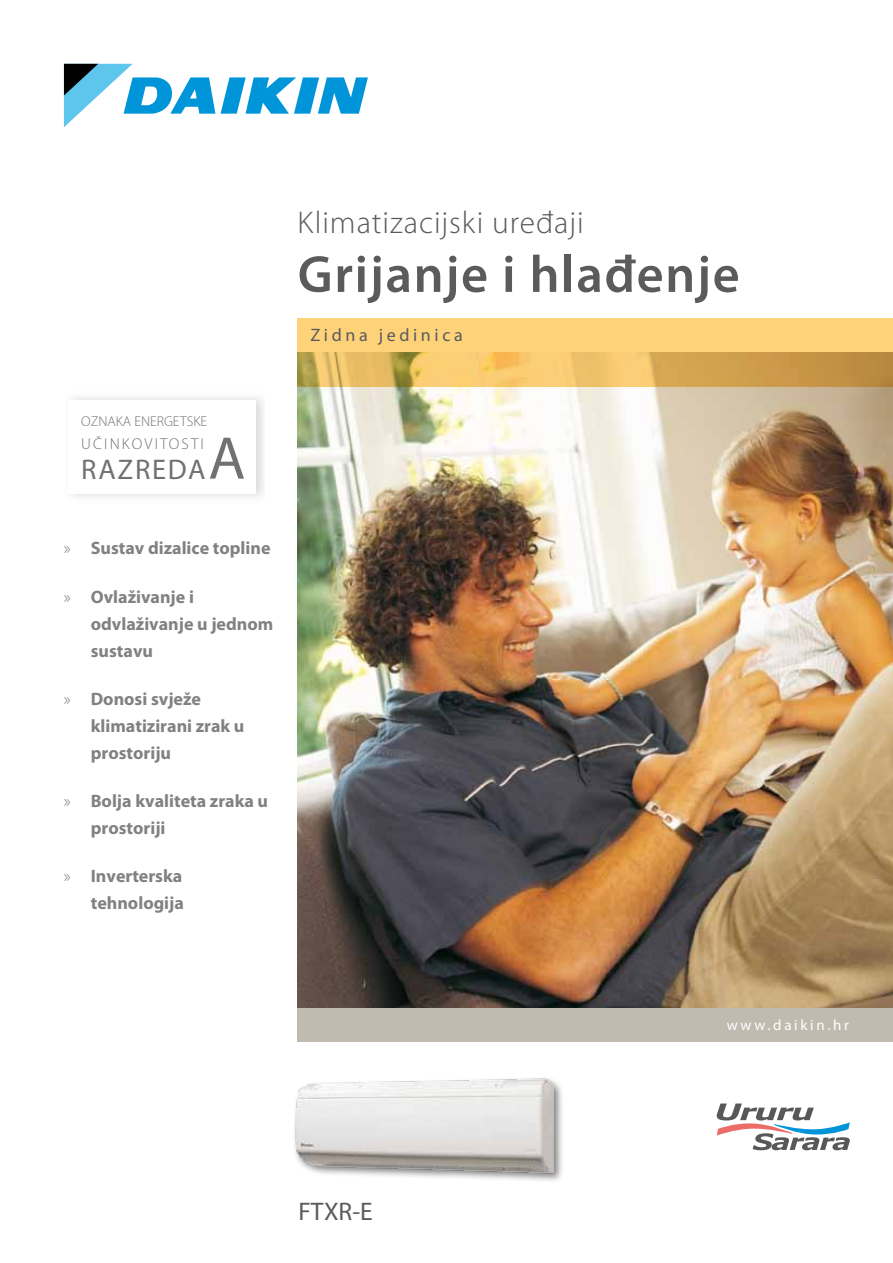
<style>
.page{position:relative;width:893px;height:1263px;background:#fff}
.page>*{position:absolute;margin:0;border:0;box-sizing:border-box;transform-origin:0 0}
.t1{font:600 52.5px "Myriad Pro";letter-spacing:.03em;color:#5a5b5d}
.t2{font:300 31.5px "Myriad Pro";letter-spacing:.03em;color:#5a5b5d}
.t3{font:28.5px "Myriad Pro";letter-spacing:.06em;color:#707172}
.t4{font:25.5px "Myriad Pro";color:#5a5b5d}
.t5{font:700 18px/27px "Myriad Pro";color:#808182}
.t6{font:18px "Myriad Pro";letter-spacing:.2em;color:#5a5b5d}
.t7{font:300 15.75px "Myriad Pro";letter-spacing:.135em;color:#707172}
.t8{font:15px "Myriad Pro";letter-spacing:.175em;color:#fff}
.t9{font:300 14.25px "Myriad Pro";color:#707172}
.s1{font-size:60.6px}
.s2{font-weight:300}
</style>
<div class="page">
<div style="left:298px;top:1008px;width:595px;height:34px;background:#c0baaf"></div>
<img style="left:298px;top:387px;width:595px;height:621px">
<svg style="left:298px;top:319px;width:595px;height:68px;background:#edc16a"></svg>
<svg style="left:717px;top:1103px;width:133px;height:47px"></svg>
<svg style="left:221px;top:77px;width:147px;height:37px"></svg>
<svg style="left:64px;top:64px;width:151px;height:63px"></svg>
<div style="left:292px;top:1076px;width:271px;height:107px;background:#000;opacity:.5"></div>
<img style="left:295px;top:1076px;width:262px;height:101px">
<h2 class="t2" style="left:298px;top:205px;width:287px">Klimatizacijski uređaji</h2>
<h1 class="t1" style="left:298px;top:241px;width:443px">Grijanje i hlađenje</h1>
<p class="t6" style="left:310px;top:324px;width:154px">Zidna jedinica</p>
<p class="t9" style="left:81px;top:413px;width:127px">OZNAKA ENERGETSKE</p>
<p class="t7" style="left:81px;top:435px;width:124px">UČINKOVITOSTI</p>
<h3 class="t3" style="left:81px;top:451px;width:166px">RAZREDA <span class="s1">A</span></h3>
<p class="t5" style="left:64px;top:534px;width:208px"><span class="s2">»</span> Sustav dizalice topline</p>
<p class="t5" style="left:91px;top:582px;width:184px;text-indent:-27px"><span class="s2">»</span> Ovlaživanje i odvlaživanje u jednom sustavu</p>
<p class="t5" style="left:91px;top:685px;width:155px;text-indent:-27px"><span class="s2">»</span> Donosi svježe klimatizirani zrak u prostoriju</p>
<p class="t5" style="left:91px;top:787px;width:179px;text-indent:-27px"><span class="s2">»</span> Bolja kvaliteta zraka u prostoriji</p>
<p class="t5" style="left:64px;top:862px;width:122px;text-align:right"><span class="s2">»</span> Inverterska tehnologija</p>
<p class="t8" style="left:727px;top:1015px;width:124px">www.daikin.hr</p>
<h3 class="t4" style="left:298px;top:1195px;width:76px">FTXR-E</h3>
</div>
